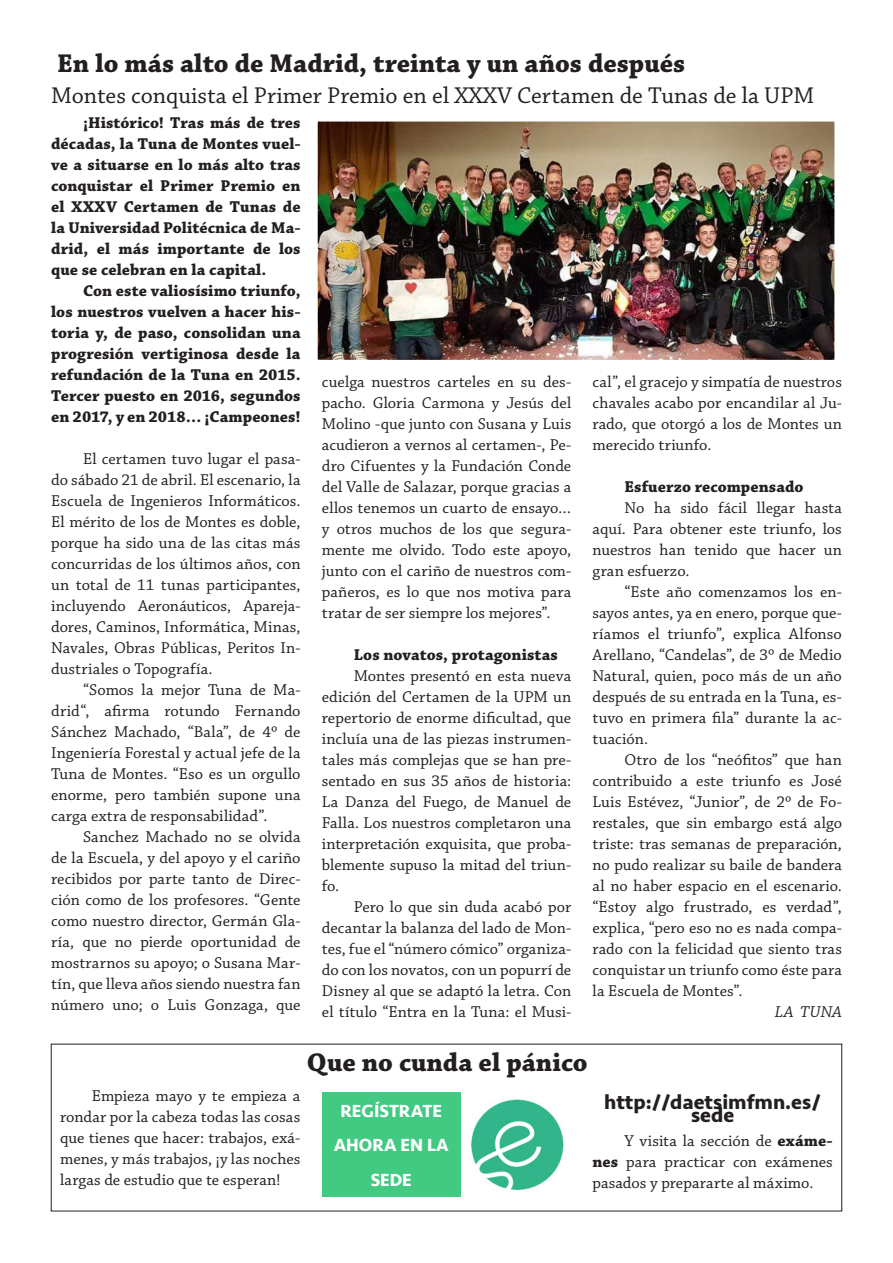
<style>
.page{position:relative;width:893px;height:1263px;background:#fff}
.page>*{position:absolute;margin:0;border:0;box-sizing:border-box;transform-origin:0 0}
.Título_2{font:700 27px "Chaparral Pro";color:#231f20}
.Título_2-2{font:24px "Chaparral Pro";color:#231f20}
.t1{font:700 21px "Seravek";color:#231f20}
.t2{font:700 18px/34.5px "Seravek";color:#fff;text-align:center}
.Texto_Párrafo{font:16.5px/21px "Chaparral Pro";letter-spacing:.005em;color:#231f20;text-align:justify}
.Texto_Párrafo-2{font:700 16.5px/21px "Chaparral Pro";letter-spacing:.005em;color:#231f20;text-align:justify}
.Texto_Párrafo-3{font:italic 16.5px "Chaparral Pro";letter-spacing:.025em;color:#231f20}
.s1{font-weight:700}
</style>
<div class="page">
<img style="left:319px;top:123px;width:514px;height:236px">
<div style="left:323px;top:1093px;width:247px;height:104px;background:#42ca82"></div>
<img style="left:461px;top:1093px;width:109px;height:104px">
<p class="Título_2" style="left:57px;top:47px;width:630px">En lo más alto de Madrid, treinta y un años después</p>
<p class="Texto_Párrafo-2" style="left:51px;top:112px;width:251px;text-indent:32px">¡Histórico! Tras más de tres décadas, la Tuna de Montes vuel&shy;ve a situarse en lo más alto tras conquistar el Primer Premio en el XXXV Certamen de Tunas de la Universidad Politécnica de Ma&shy;drid, el más importante de los que se celebran en la capital.</p>
<p class="Texto_Párrafo-2" style="left:51px;top:280px;width:251px;text-indent:32px">Con este valiosísimo triunfo, los nuestros vuelven a hacer his&shy;toria y, de paso, consolidan una progresión vertiginosa desde la refundación de la Tuna en 2015.<br>Tercer puesto en 2016, segundos en 2017, y en 2018… ¡Campeones!</p>
<p class="Texto_Párrafo" style="left:51px;top:448px;width:251px;text-indent:32px">El certamen tuvo lugar el pasa&shy;do sábado 21 de abril. El escenario, la Escuela de Ingenieros Informáticos.<br>El mérito de los de Montes es doble, porque ha sido una de las citas más concurridas de los últimos años, con un total de 11 tunas participantes, incluyendo Aeronáuticos, Apareja&shy;dores, Caminos, Informática, Minas, Navales, Obras Públicas, Peritos In&shy;dustriales o Topografía.</p>
<p class="Texto_Párrafo" style="left:51px;top:679px;width:251px;text-indent:32px">“Somos la mejor Tuna de Ma&shy;drid“, afirma rotundo Fernando Sánchez Machado, “Bala”, de 4º de Ingeniería Forestal y actual jefe de la Tuna de Montes. “Eso es un orgullo enorme, pero también supone una carga extra de responsabilidad”.</p>
<p class="Texto_Párrafo" style="left:51px;top:826px;width:251px;text-indent:32px">Sanchez Machado no se olvida de la Escuela, y del apoyo y el cariño recibidos por parte tanto de Direc&shy;ción como de los profesores. “Gente como nuestro director, Germán Gla&shy;ría, que no pierde oportunidad de mostrarnos su apoyo; o Susana Mar&shy;tín, que lleva años siendo nuestra fan número uno; o Luis Gonzaga, que</p>
<p class="Título_2-2" style="left:51px;top:82px;width:765px">Montes conquista el Primer Premio en el XXXV Certamen de Tunas de la UPM</p>
<p class="Texto_Párrafo" style="left:322px;top:372px;width:251px">cuelga nuestros carteles en su des&shy;pacho. Gloria Carmona y Jesús del Molino -que junto con Susana y Luis acudieron a vernos al certamen-, Pe&shy;dro Cifuentes y la Fundación Conde del Valle de Salazar, porque gracias a ellos tenemos un cuarto de ensayo… y otros muchos de los que segura&shy;mente me olvido. Todo este apoyo, junto con el cariño de nuestros com&shy;pañeros, es lo que nos motiva para tratar de ser siempre los mejores”.</p>
<p class="Texto_Párrafo-2" style="left:354px;top:645px;width:206px">Los novatos, protagonistas</p>
<p class="Texto_Párrafo" style="left:322px;top:666px;width:251px;text-indent:32px">Montes presentó en esta nueva edición del Certamen de la UPM un repertorio de enorme dificultad, que incluía una de las piezas instrumen&shy;tales más complejas que se han pre&shy;sentado en sus 35 años de historia:<br>La Danza del Fuego, de Manuel de Falla. Los nuestros completaron una interpretación exquisita, que proba&shy;blemente supuso la mitad del triun&shy;fo.</p>
<p class="Texto_Párrafo" style="left:322px;top:897px;width:251px;text-indent:32px">Pero lo que sin duda acabó por decantar la balanza del lado de Mon&shy;tes, fue el “número cómico” organiza&shy;do con los novatos, con un popurrí de Disney al que se adaptó la letra. Con el título “Entra en la Tuna: el Musi-</p>
<p class="Texto_Párrafo" style="left:593px;top:372px;width:251px">cal”, el gracejo y simpatía de nuestros chavales acabo por encandilar al Ju&shy;rado, que otorgó a los de Montes un merecido triunfo.</p>
<p class="Texto_Párrafo-2" style="left:624px;top:477px;width:181px">Esfuerzo recompensado</p>
<p class="Texto_Párrafo" style="left:593px;top:498px;width:251px;text-indent:32px">No ha sido fácil llegar hasta aquí. Para obtener este triunfo, los nuestros han tenido que hacer un gran esfuerzo.</p>
<p class="Texto_Párrafo" style="left:593px;top:582px;width:251px;text-indent:32px">“Este año comenzamos los en&shy;sayos antes, ya en enero, porque que&shy;ríamos el triunfo”, explica Alfonso Arellano, “Candelas”, de 3º de Medio Natural, quien, poco más de un año después de su entrada en la Tuna, es&shy;tuvo en primera fila” durante la ac&shy;tuación.</p>
<p class="Texto_Párrafo" style="left:593px;top:750px;width:251px;text-indent:32px">Otro de los “neófitos” que han contribuido a este triunfo es José Luis Estévez, “Junior”, de 2º de Fo&shy;restales, que sin embargo está algo triste: tras semanas de preparación, no pudo realizar su baile de bandera al no haber espacio en el escenario. “Estoy algo frustrado, es verdad”, explica, “pero eso no es nada compa&shy;rado con la felicidad que siento tras conquistar un triunfo como éste para la Escuela de Montes”.</p>
<p class="Texto_Párrafo-3" style="left:775px;top:1003px;width:69px">LA TUNA</p>
<p class="Título_2" style="left:307px;top:1047px;width:282px">Que no cunda el pánico</p>
<p class="Texto_Párrafo" style="left:60px;top:1085px;width:242px;text-indent:32px">Empieza mayo y te empieza a rondar por la cabeza todas las cosas que tienes que hacer: trabajos, exá&shy;menes, y más trabajos, ¡y las noches largas de estudio que te esperan!</p>
<p class="t1" style="left:604px;top:1085px;width:218px">http://daetsimfmn.es/</p>
<p class="t2" style="left:340px;top:1093px;width:103px">REGÍSTRATE</p>
<p class="t1" style="left:691px;top:1098px;width:45px">sede</p>
<p class="t2" style="left:334px;top:1128px;width:117px">AHORA EN LA<br>SEDE</p>
<p class="Texto_Párrafo" style="left:592px;top:1131px;width:242px;text-indent:32px">Y visita la sección de <span class="s1">exáme&shy;nes</span> para practicar con exámenes pasados y prepararte al máximo.</p>
</div>
